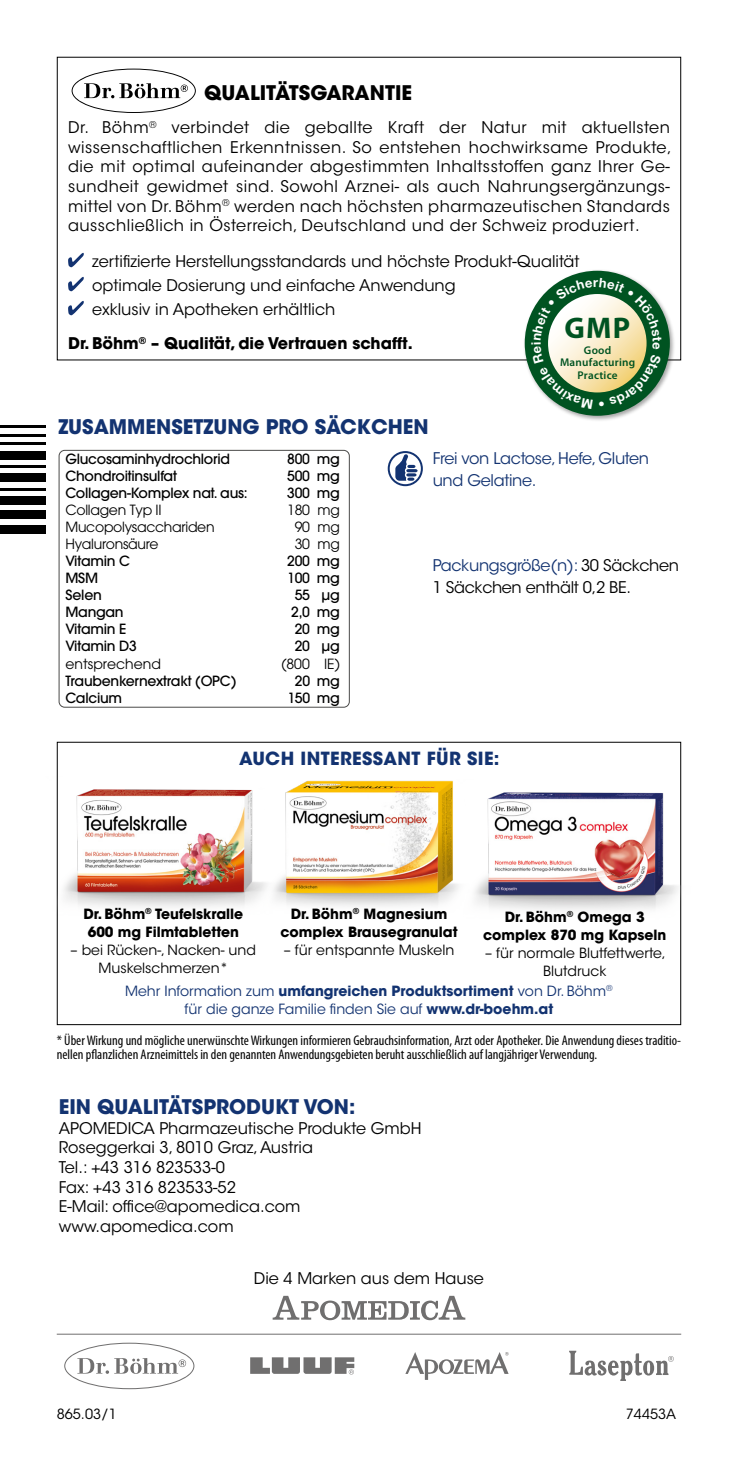
<style>
.page{position:relative;width:738px;height:1475px;background:#fff}
.page>*{position:absolute;margin:0;border:0;box-sizing:border-box;transform-origin:0 0}
.t1{font:700 30px "Myriad Pro";color:#005321}
.t2{font:700 20px "ITC Avant Garde Std";color:#133371}
.t3{font:700 20px "ITC Avant Garde Std";color:#000}
.t4{font:700 18px "ITC Avant Garde Std";letter-spacing:.02em;color:#133371}
.t5{font:16px/19.6px "ITC Avant Garde Std";color:#000}
.t6{font:16px/22px "ITC Avant Garde Std";letter-spacing:-.02em;color:#000}
.t7{font:700 16px "ITC Avant Garde Std";color:#000}
.t8{font:16px/22px "ITC Avant Garde Std";letter-spacing:-.02em;color:#133371}
.t9{font:condensed 14px/14px "Myriad Pro";color:#000}
.t10{font:500 14px "ITC Avant Garde Pro";letter-spacing:-.02em;color:#000}
.t11{font:700 14px/18px "ITC Avant Garde Std";color:#000;text-align:center}
.t12{font:14px/18px "ITC Avant Garde Std";color:#000;text-align:center}
.t13{font:14px/18px "ITC Avant Garde Std";color:#133371;text-align:center}
.t14{font:14px "ITC Avant Garde Pro";letter-spacing:-.02em;color:#000}
.t15{font:14px "ITC Avant Garde Pro";color:#000}
.t16{font:600 11.2px/12.4px "Myriad Pro";letter-spacing:.02em;color:#005321;text-align:center}
.s1{color:#133371}
.s2{font-weight:700}
</style>
<div class="page">
<img style="left:307px;top:780px;width:132px;height:126px">
<img style="left:439px;top:778px;width:243px;height:162px">
<img style="left:56px;top:776px;width:251px;height:162px">
<svg style="left:68px;top:253px;width:16px;height:14px"></svg>
<svg style="left:68px;top:277px;width:16px;height:14px"></svg>
<svg style="left:68px;top:301px;width:16px;height:14px"></svg>
<svg style="left:72px;top:69px;width:124px;height:44px"></svg>
<svg style="left:395px;top:454px;width:22px;height:26px"></svg>
<div style="left:387px;top:451px;width:35px;height:35px;border:2px solid #133371;border-radius:50%"></div>
<div style="left:522px;top:269px;width:153px;height:153px;background:#000;opacity:.35"></div>
<div style="left:524px;top:271px;width:145px;height:144px;background:#005321;border-radius:50%"></div>
<svg style="left:272px;top:1295px;width:193px;height:24px"></svg>
<svg style="left:405px;top:1352px;width:103px;height:27px"></svg>
<svg style="left:250px;top:1357px;width:104px;height:17px"></svg>
<hr style="left:57px;top:1333px;width:623px;height:1px;background:#706f6f">
<svg style="left:64px;top:1342px;width:130px;height:46px"></svg>
<svg style="left:569px;top:1350px;width:104px;height:30px"></svg>
<hr style="left:0;top:425px;width:45px;height:3px;background:#000">
<hr style="left:0;top:434px;width:45px;height:3px;background:#000">
<hr style="left:0;top:442px;width:45px;height:3px;background:#000">
<div style="left:0;top:451px;width:45px;height:8px;background:#000"></div>
<hr style="left:0;top:465px;width:45px;height:3px;background:#000">
<div style="left:0;top:473px;width:45px;height:9px;background:#000"></div>
<hr style="left:0;top:488px;width:45px;height:2px;background:#000">
<div style="left:0;top:496px;width:45px;height:9px;background:#000"></div>
<div style="left:0;top:510px;width:45px;height:9px;background:#000"></div>
<div style="left:0;top:524px;width:45px;height:9px;background:#000"></div>
<div style="left:59px;top:450px;width:290px;height:257px;border:1px solid #4a4a49;border-radius:6px"></div>
<svg style="left:531px;top:278px;width:130px;height:130px"></svg>
<p class="t3" style="left:204px;top:79px;width:209px">QUALITÄTSGARANTIE</p>
<p class="t5" style="left:68px;top:118px;width:604px;text-align:justify">Dr. Böhm<sup>®</sup> verbindet die geballte Kraft der Natur mit aktuellsten wissenschaftlichen Erkenntnissen. So entstehen hochwirksame Produkte, die mit optimal aufeinander abgestimmten Inhaltsstoffen ganz Ihrer Ge&shy;sundheit gewidmet sind. Sowohl Arznei- als auch Nahrungsergänzungs&shy;mittel von Dr. Böhm<sup>®</sup> werden nach höchsten pharmazeutischen Standards ausschließlich in Österreich, Deutschland und der Schweiz produziert.</p>
<p class="t5" style="left:92px;top:250px;width:488px;line-height:24px">zertifizierte Herstellungsstandards und höchste Produkt-Qualität optimale Dosierung und einfache Anwendung<br>exklusiv in Apotheken erhältlich</p>
<p class="t7" style="left:68px;top:333px;width:346px">Dr. Böhm<sup>®</sup> – Qualität, die Vertrauen schafft.</p>
<h1 class="t1" style="left:564px;top:311px;width:67px">GMP</h1>
<p class="t16" style="left:559px;top:344px;width:77px">Good<br>Manufacturing<br>Practice</p>
<p class="t2" style="left:58px;top:414px;width:371px">ZUSAMMENSETZUNG PRO SÄCKCHEN</p>
<p class="t10" style="left:65px;top:450px;width:166px">Glucosaminhydrochlorid</p>
<p class="t10" style="left:287px;top:450px;width:54px">800 mg</p>
<p class="t10" style="left:65px;top:467px;width:113px">Chondroitinsulfat</p>
<p class="t10" style="left:287px;top:467px;width:54px">500 mg</p>
<p class="t10" style="left:65px;top:484px;width:184px">Collagen-Komplex nat. aus:</p>
<p class="t10" style="left:287px;top:484px;width:54px">300 mg</p>
<p class="t14" style="left:65px;top:501px;width:98px">Collagen Typ II</p>
<p class="t14" style="left:287px;top:501px;width:54px">180 mg</p>
<p class="t14" style="left:65px;top:518px;width:151px">Mucopolysacchariden</p>
<p class="t14" style="left:294px;top:518px;width:46px">90 mg</p>
<p class="t14" style="left:65px;top:535px;width:95px">Hyaluronsäure</p>
<p class="t14" style="left:294px;top:535px;width:46px">30 mg</p>
<p class="t10" style="left:65px;top:552px;width:66px">Vitamin C</p>
<p class="t10" style="left:287px;top:552px;width:54px">200 mg</p>
<p class="t10" style="left:65px;top:569px;width:34px">MSM</p>
<p class="t10" style="left:287px;top:569px;width:54px">100 mg</p>
<p class="t10" style="left:65px;top:586px;width:38px">Selen</p>
<p class="t10" style="left:294px;top:586px;width:46px">55 µg</p>
<p class="t10" style="left:65px;top:603px;width:60px">Mangan</p>
<p class="t10" style="left:291px;top:603px;width:50px">2,0 mg</p>
<p class="t10" style="left:65px;top:620px;width:62px">Vitamin E</p>
<p class="t10" style="left:294px;top:620px;width:46px">20 mg</p>
<p class="t10" style="left:65px;top:637px;width:73px">Vitamin D3</p>
<p class="t10" style="left:294px;top:637px;width:46px">20 µg</p>
<p class="t15" style="left:65px;top:654px;width:97px">entsprechend</p>
<p class="t14" style="left:281px;top:654px;width:60px">(800 IE)</p>
<p class="t10" style="left:65px;top:671px;width:172px">Traubenkernextrakt (OPC)</p>
<p class="t10" style="left:294px;top:671px;width:46px">20 mg</p>
<p class="t10" style="left:65px;top:688px;width:58px">Calcium</p>
<p class="t10" style="left:287px;top:688px;width:54px">150 mg</p>
<p class="t8" style="left:432px;top:447px;width:218px">Frei von Lactose, Hefe, Gluten und Gelatine.</p>
<p class="t6" style="left:432px;top:554px;width:248px"><span class="s1">Packungsgröße(n):</span> 30 Säckchen<br>1 Säckchen enthält 0,2 BE.</p>
<p class="t4" style="left:239px;top:746px;width:262px">AUCH INTERESSANT FÜR SIE:</p>
<p class="t11" style="left:83px;top:904px;width:161px">Dr. Böhm<sup>®</sup> Teufelskralle<br>600 mg Filmtabletten</p>
<p class="t12" style="left:71px;top:940px;width:187px">– bei Rücken-, Nacken- und<br>Muskelschmerzen*</p>
<p class="t11" style="left:280px;top:904px;width:178px">Dr. Böhm<sup>®</sup> Magnesium complex Brausegranulat</p>
<p class="t12" style="left:283px;top:940px;width:172px">– für entspannte Muskeln</p>
<p class="t11" style="left:483px;top:907px;width:184px">Dr. Böhm<sup>®</sup> Omega 3 complex 870 mg Kapseln</p>
<p class="t12" style="left:485px;top:943px;width:182px">– für normale Blutfettwerte,<br>Blutdruck</p>
<p class="t13" style="left:125px;top:981px;width:489px">Mehr Information zum <span class="s2">umfangreichen Produktsortiment</span> von Dr. Böhm<sup>® </sup>für die ganze Familie finden Sie auf <span class="s2">www.dr-boehm.at</span></p>
<p class="t9" style="left:57px;top:1033px;width:625px">* Über Wirkung und mögliche unerwünschte Wirkungen informieren Gebrauchsinformation, Arzt oder Apotheker. Die Anwendung dieses traditio&shy;nellen pflanzlichen Arzneimittels in den genannten Anwendungsgebieten beruht ausschließlich auf langjähriger Verwendung.</p>
<p class="t2" style="left:59px;top:1093px;width:298px">EIN QUALITÄTSPRODUKT VON:</p>
<p class="t5" style="left:59px;top:1118px;width:364px">APOMEDICA Pharmazeutische Produkte GmbH<br>Roseggerkai 3, 8010 Graz, Austria<br>Tel.: +43 316 823533-0<br>Fax: +43 316 823533-52<br>E-Mail: office@apomedica.com www.apomedica.com</p>
<p class="t5" style="left:254px;top:1268px;width:231px">Die 4 Marken aus dem Hause</p>
<p class="t12" style="left:57px;top:1404px;width:62px">865.03/1</p>
<p class="t12" style="left:625px;top:1404px;width:52px">74453A</p>
</div>
